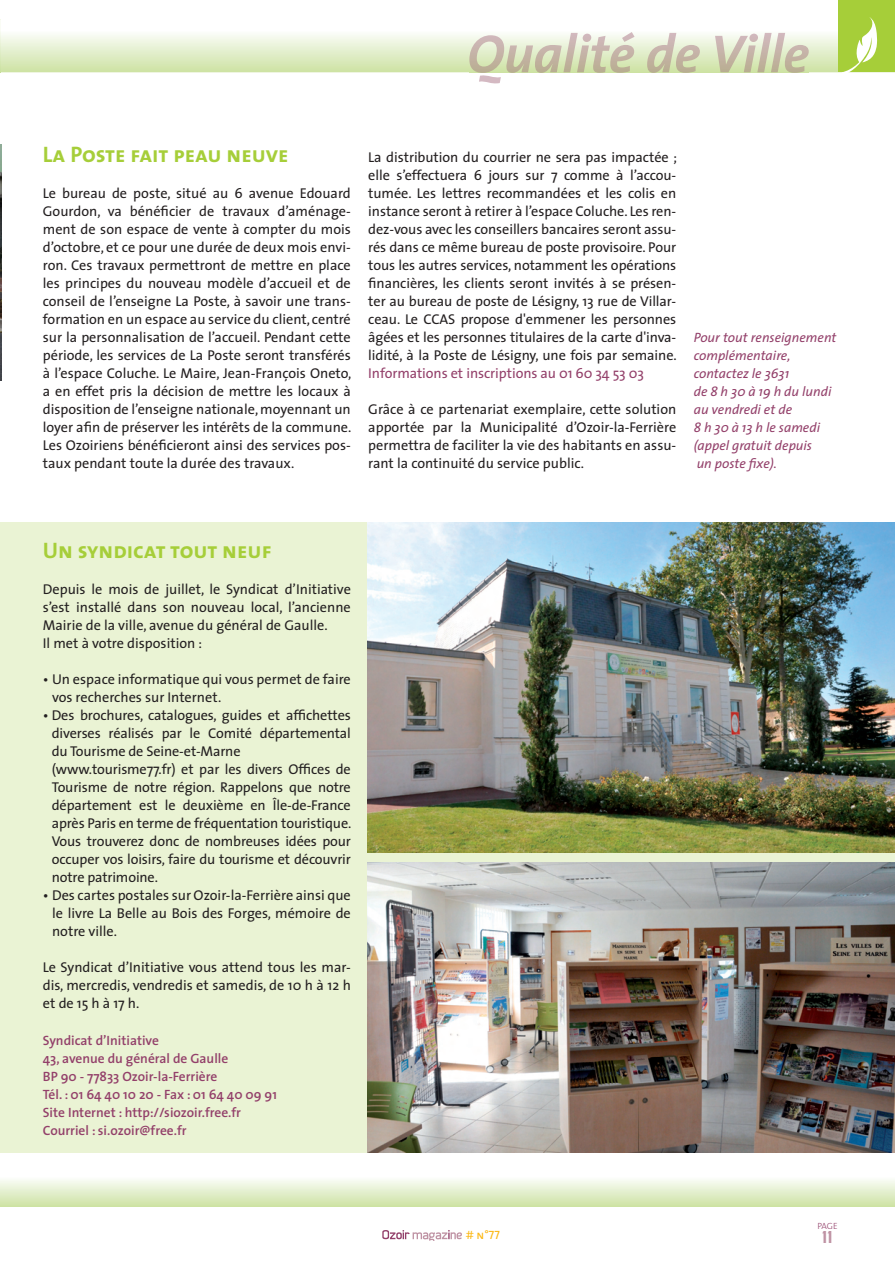
<style>
.page{position:relative;width:895px;height:1265px;background:#fff}
.page>*{position:absolute;margin:0;border:0;box-sizing:border-box;transform-origin:0 0}
.t1{font:italic 700 54px "The Sans";letter-spacing:-.01em;color:#d4b9c2}
.t2{font:24px "Gladatur Rum";color:#bf93a4}
.t3{font:22.5px "The Sans Bold Caps";color:#a6ce39}
.t4{font:14.25px/18px "The Sans";letter-spacing:-.005em;color:#231f20;text-align:justify}
.t5{font:600 13.5px/18px "The Sans";color:#93406a}
.t6{font:italic 13.5px/18px "The Sans";color:#93406a}
.t7{font:12px "The Sans Caps";color:#fcb814}
.t8{font:9px "The Sans Light Caps";color:#93406a}
.s1{color:#93406a}
</style>
<div class="page">
<hr style="left:0;top:0;width:1px;height:72px;background:#eff6de">
<svg style="left:0;top:19px;width:838px;height:53px"></svg>
<div style="left:838px;top:0;width:57px;height:72px;background:#a6ce39"></div>
<div style="left:469px;top:32px;width:339px;height:40px;background:linear-gradient(to bottom,#fafcf8,#cee3a6)"></div>
<svg style="left:841px;top:17px;width:36px;height:56px"></svg>
<svg style="left:382px;top:1230px;width:80px;height:11px"></svg>
<svg style="left:1px;top:1180px;width:894px;height:26px;background:#e2eecb"></svg>
<svg style="left:0;top:1180px;width:1px;height:26px"></svg>
<img style="left:0;top:144px;width:1px;height:236px">
<div style="left:0;top:522px;width:895px;height:630px;background:#eaf3d4"></div>
<img style="left:368px;top:522px;width:527px;height:331px">
<img style="left:368px;top:862px;width:527px;height:290px">
<p class="t1" style="left:467px;top:9px;width:344px">Qualité de Ville</p>
<p class="t3" style="left:43px;top:136px;width:247px">La Poste fait peau neuve</p>
<p class="t4" style="left:43px;top:184px;width:310px">Le bureau de poste, situé au 6 avenue Edouard Gourdon, va bénéficier de travaux d’aménage&shy;ment de son espace de vente à compter du mois d’octobre, et ce pour une durée de deux mois envi&shy;ron. Ces travaux permettront de mettre en place les principes du nouveau modèle d’accueil et de conseil de l’enseigne La Poste, à savoir une trans&shy;formation en un espace au service du client, centré sur la personnalisation de l’accueil. Pendant cette période, les services de La Poste seront transférés à l’espace Coluche. Le Maire, Jean-François Oneto, a en effet pris la décision de mettre les locaux à disposition de l’enseigne nationale, moyennant un loyer afin de préserver les intérêts de la commune.<br>Les Ozoiriens bénéficieront ainsi des services pos&shy;taux pendant toute la durée des travaux.</p>
<p class="t4" style="left:368px;top:148px;width:310px">La distribution du courrier ne sera pas impactée ; elle s’effectuera 6 jours sur 7 comme à l’accou&shy;tumée. Les lettres recommandées et les colis en instance seront à retirer à l’espace Coluche. Les ren&shy;dez-vous avec les conseillers bancaires seront assu&shy;rés dans ce même bureau de poste provisoire. Pour tous les autres services, notamment les opérations financières, les clients seront invités à se présen&shy;ter au bureau de poste de Lésigny, 13 rue de Villar&shy;ceau. Le CCAS propose d'emmener les personnes âgées et les personnes titulaires de la carte d'inva&shy;lidité, à la Poste de Lésigny, une fois par semaine.<br><span class="s1">Informations et inscriptions au 01 60 34 53 03</span></p>
<p class="t4" style="left:368px;top:400px;width:309px">Grâce à ce partenariat exemplaire, cette solution apportée par la Municipalité d’Ozoir-la-Ferrière permettra de faciliter la vie des habitants en assu&shy;rant la continuité du service public.</p>
<p class="t6" style="left:693px;top:328px;width:144px">Pour tout renseignement complémentaire, contactez le 3631<br>de 8 h 30 à 19 h du lundi au vendredi et de<br>8 h 30 à 13 h le samedi (appel gratuit depuis<br>un poste fixe).</p>
<p class="t3" style="left:43px;top:532px;width:230px">Un syndicat tout neuf</p>
<p class="t4" style="left:43px;top:580px;width:309px;text-align:left">Depuis le mois de juillet, le Syndicat d’Initiative s’est installé dans son nouveau local, l’ancienne Mairie de la ville, avenue du général de Gaulle.<br>Il met à votre disposition :</p>
<p class="t4" style="left:52px;top:670px;width:300px;text-indent:-9px">• Un espace informatique qui vous permet de faire vos recherches sur Internet.</p>
<p class="t4" style="left:52px;top:706px;width:301px;text-align:left;text-indent:-9px">• Des brochures, catalogues, guides et affichettes diverses réalisés par le Comité départemental du Tourisme de Seine-et-Marne (www.tourisme77.fr) et par les divers Offices de Tourisme de notre région. Rappelons que notre département est le deuxième en Île-de-France après Paris en terme de fréquentation touristique.<br>Vous trouverez donc de nombreuses idées pour occuper vos loisirs, faire du tourisme et découvrir notre patrimoine.</p>
<p class="t4" style="left:52px;top:886px;width:300px;text-indent:-9px">• Des cartes postales sur Ozoir-la-Ferrière ainsi que le livre La Belle au Bois des Forges, mémoire de notre ville.</p>
<p class="t4" style="left:43px;top:958px;width:309px">Le Syndicat d’Initiative vous attend tous les mar&shy;dis, mercredis, vendredis et samedis, de 10 h à 12 h et de 15 h à 17 h.</p>
<p class="t5" style="left:43px;top:1030px;width:236px">Syndicat d’Initiative<br>43, avenue du général de Gaulle<br>BP 90 - 77833 Ozoir-la-Ferrière<br>Tél. : 01 64 40 10 20 - Fax : 01 64 40 09 91<br>Site Internet : http://siozoir.free.fr<br>Courriel : si.ozoir@free.fr</p>
<p class="t7" style="left:466px;top:1225px;width:36px"># n°77</p>
<p class="t8" style="left:817px;top:1218px;width:22px">PAGE</p>
<p class="t2" style="left:822px;top:1222px;width:12px">11</p>
</div>
